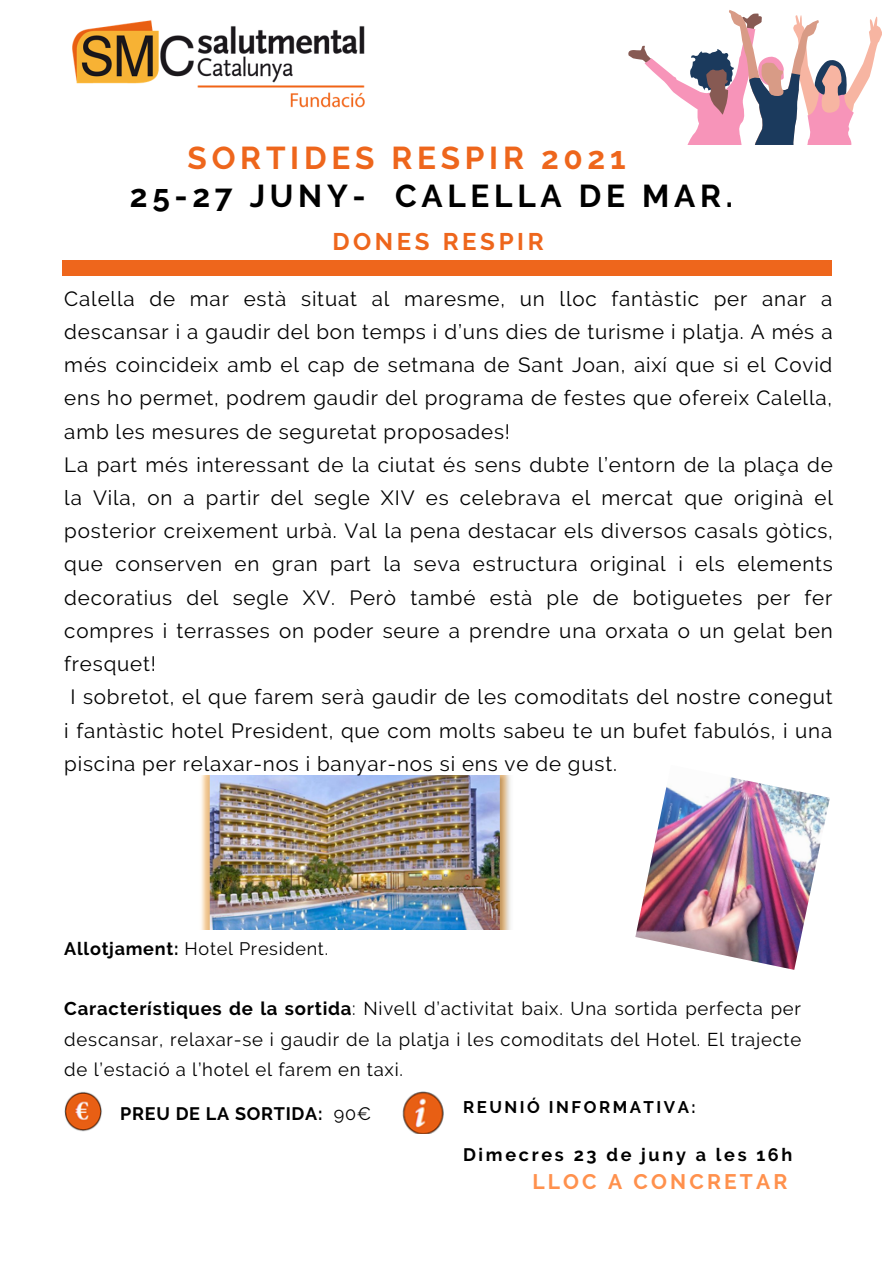
<style>
.page{position:relative;width:894px;height:1264px;background:#fff}
.page>*{position:absolute;margin:0;border:0;box-sizing:border-box;transform-origin:0 0}
.t1{font:700 31.5px "Raleway";letter-spacing:.15em;color:#000}
.t2{font:700 31.5px "Raleway";letter-spacing:.15em;color:#ee661c}
.t3{font:700 24px "Raleway";letter-spacing:.15em;color:#ee661c}
.t4{font:700 21px "Raleway";letter-spacing:.15em;color:#ff914d}
.t5{font:20.55px/33.2px "Raleway";letter-spacing:.04em;color:#000;text-align:justify}
.t6{font:18.6px/30.6px "Raleway";letter-spacing:.04em;color:#000;text-align:justify}
.t7{font:18px "Raleway";letter-spacing:.04em;color:#000}
.t8{font:700 18px "Raleway";letter-spacing:.15em;color:#000}
.t9{font:700 18px "Raleway";letter-spacing:.04em;color:#000}
.t10{font:700 16.8px "Raleway";letter-spacing:.15em;color:#000}
.s1{font-weight:700}
.s2{font-weight:400}
</style>
<div class="page">
<img style="left:72px;top:20px;width:293px;height:88px">
<img style="left:64px;top:1092px;width:38px;height:40px">
<img style="left:402px;top:1091px;width:42px;height:42px">
<img style="left:635px;top:777px;width:194px;height:192px">
<img style="left:201px;top:775px;width:310px;height:154px">
<div style="left:62px;top:261px;width:769px;height:15px;background:#ee661c"></div>
<svg style="left:628px;top:10px;width:253px;height:135px"></svg>
<p class="t2" style="left:187px;top:139px;width:439px">SORTIDES RESPIR 2021</p>
<p class="t1" style="left:130px;top:177px;width:604px">25-27 JUNY- CALELLA DE MAR.</p>
<p class="t3" style="left:332px;top:228px;width:213px">DONES RESPIR</p>
<p class="t5" style="left:64px;top:282px;width:769px">Calella de mar està situat al maresme, un lloc fantàstic per anar a descansar i a gaudir del bon temps i d’uns dies de turisme i platja. A més a més coincideix amb el cap de setmana de Sant Joan, així que si el Covid ens ho permet, podrem gaudir del programa de festes que ofereix Calella, amb les mesures de seguretat proposades!</p>
<p class="t5" style="left:64px;top:448px;width:770px">La part més interessant de la ciutat és sens dubte l’entorn de la plaça de la Vila, on a partir del segle XIV es celebrava el mercat que originà el posterior creixement urbà. Val la pena destacar els diversos casals gòtics, que conserven en gran part la seva estructura original i els elements decoratius del segle XV. Però també està ple de botiguetes per fer compres i terrasses on poder seure a prendre una orxata o un gelat ben fresquet!</p>
<p class="t5" style="left:64px;top:680px;width:769px">I sobretot, el que farem serà gaudir de les comoditats del nostre conegut i fantàstic hotel President, que com molts sabeu te un bufet fabulós, i una piscina per relaxar-nos i banyar-nos si ens ve de gust.</p>
<p class="t7" style="left:64px;top:938px;width:265px"><span class="s1">Allotjament:</span> Hotel President.</p>
<p class="t6" style="left:64px;top:993px;width:738px"><span class="s1">Característiques de la sortida</span>: Nivell d’activitat baix. Una sortida perfecta per descansar, relaxar-se i gaudir de la platja i les comoditats del Hotel. El trajecte de l’estació a l’hotel el farem en taxi.</p>
<p class="t9" style="left:120px;top:1102px;width:252px">PREU DE LA SORTIDA: <span class="s2">90€</span></p>
<p class="t10" style="left:463px;top:1096px;width:234px">REUNIÓ INFORMATIVA:</p>
<p class="t8" style="left:463px;top:1143px;width:331px">Dimecres 23 de juny a les 16h</p>
<p class="t4" style="left:532px;top:1168px;width:256px">LLOC A CONCRETAR</p>
</div>
